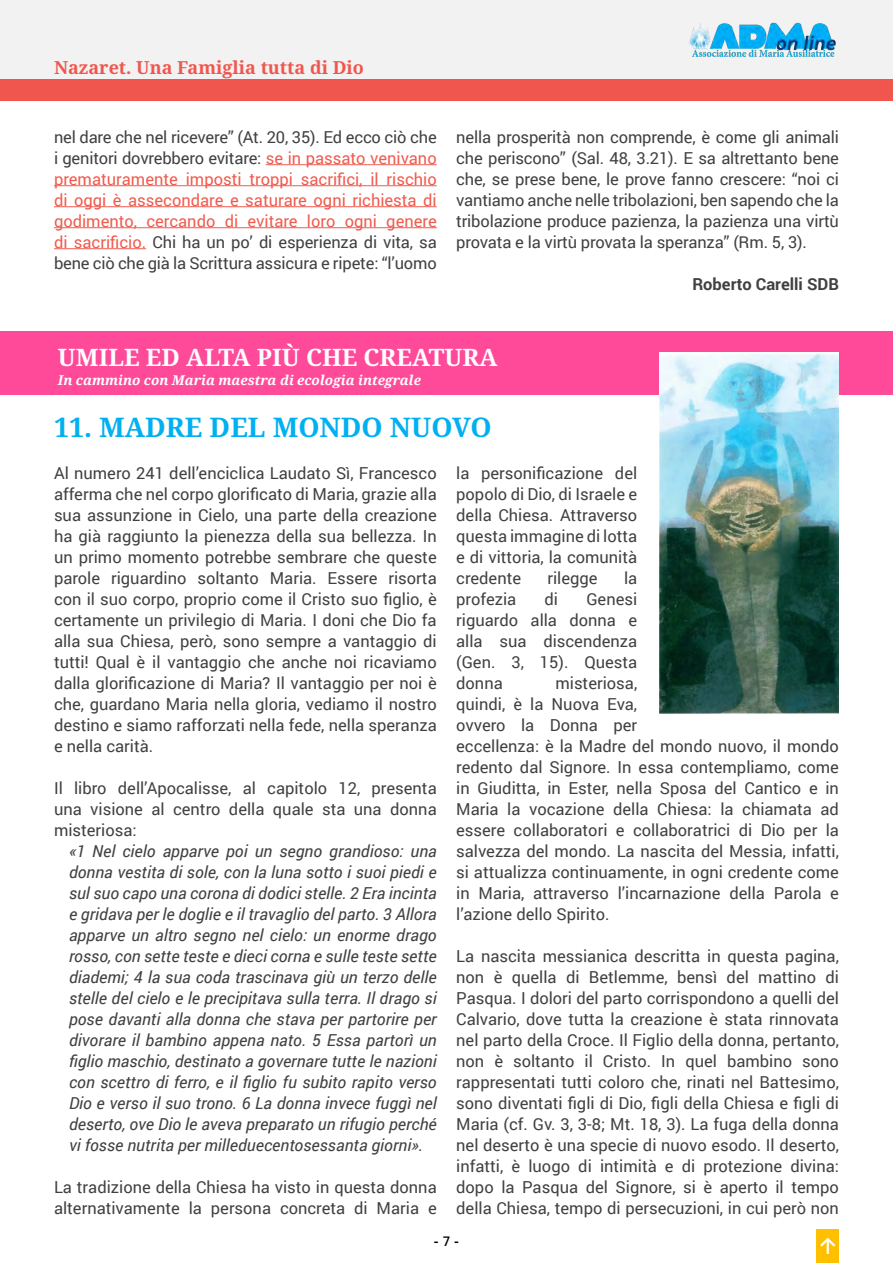
<style>
.page{position:relative;width:893px;height:1263px;background:#fff}
.page>*{position:absolute;margin:0;border:0;box-sizing:border-box;transform-origin:0 0}
.t1{font:700 27px "Noto Serif";color:#00b0f0}
.t2{font:700 24px "Noto Serif";color:#fff}
.t3{font:700 18px "Noto Serif";color:#f0564e}
.t4{font:16.5px/21px "Roboto";color:#414042;text-align:justify}
.t5{font:italic 16.5px/21px "Roboto";color:#414042;text-align:justify}
.t6{font:16.5px/21px "Roboto";letter-spacing:-.01em;color:#f15b4e;text-align:justify}
.t7{font:700 16.5px "Roboto";color:#414042}
.t8{font:italic 700 13.5px "Noto Serif";color:#fff}
.t9{font:700 13.5px "Segoe UI";color:#000}
.s1{color:#414042}
.s2{font-weight:600}
</style>
<div class="page">
<div style="left:0;top:0;width:893px;height:80px;background:#f2f2f2"></div>
<img style="left:689px;top:22px;width:147px;height:35px">
<div style="left:816px;top:1229px;width:23px;height:34px;background:#ffc000"></div>
<svg style="left:820px;top:1237px;width:16px;height:17px"></svg>
<div style="left:0;top:80px;width:893px;height:20px;background:#f0564e"></div>
<hr style="left:266px;top:164px;width:171px;height:1px;background:#f15b4e">
<hr style="left:54px;top:185px;width:383px;height:1px;background:#f15b4e">
<hr style="left:54px;top:206px;width:383px;height:1px;background:#f15b4e">
<hr style="left:54px;top:227px;width:383px;height:1px;background:#f15b4e">
<hr style="left:54px;top:248px;width:92px;height:1px;background:#f15b4e">
<div style="left:0;top:332px;width:893px;height:62px;background:#ff4a99"></div>
<img style="left:660px;top:353px;width:179px;height:360px">
<p class="t3" style="left:54px;top:54px;width:311px">Nazaret. Una Famiglia tutta di Dio</p>
<p class="t6" style="left:54px;top:126px;width:384px"><span class="s1">nel dare che nel ricevere” (At. 20, 35). Ed ecco ciò che i genitori dovrebbero evitare:</span> se in passato venivano prematuramente imposti troppi sacrifici, il rischio di oggi è assecondare e saturare ogni richiesta di godimento, cercando di evitare loro ogni genere di sacrificio. <span class="s1">Chi ha un po’ di esperienza di vita, sa bene ciò che già la Scrittura assicura e ripete: “l’uomo</span></p>
<p class="t4" style="left:456px;top:126px;width:384px">nella prosperità non comprende, è come gli animali che periscono” (Sal. 48, 3.21). E sa altrettanto bene che, se prese bene, le prove fanno crescere: “noi ci vantiamo anche nelle tribolazioni, ben sapendo che la tribolazione produce pazienza, la pazienza una virtù provata e la virtù provata la speranza” (Rm. 5, 3).</p>
<p class="t7" style="left:692px;top:272px;width:148px">Roberto Carelli SDB</p>
<p class="t2" style="left:58px;top:341px;width:441px">UMILE ED ALTA PIÙ CHE CREATURA</p>
<p class="t8" style="left:58px;top:370px;width:364px">In cammino con Maria maestra di ecologia integrale</p>
<p class="t1" style="left:54px;top:408px;width:439px">11. MADRE DEL MONDO NUOVO</p>
<p class="t4" style="left:54px;top:462px;width:384px">Al numero 241 dell’enciclica Laudato Sì, Francesco afferma che nel corpo glorificato di Maria, grazie alla sua assunzione in Cielo, una parte della creazione ha già raggiunto la pienezza della sua bellezza. In un primo momento potrebbe sembrare che queste parole riguardino soltanto Maria. Essere risorta con il suo corpo, proprio come il Cristo suo figlio, è certamente un privilegio di Maria. I doni che Dio fa alla sua Chiesa, però, sono sempre a vantaggio di tutti! Qual è il vantaggio che anche noi ricaviamo dalla glorificazione di Maria? Il vantaggio per noi è che, guardano Maria nella gloria, vediamo il nostro destino e siamo rafforzati nella fede, nella speranza e nella carità.</p>
<p class="t4" style="left:54px;top:777px;width:384px">Il libro dell’Apocalisse, al capitolo 12, presenta una visione al centro della quale sta una donna misteriosa:</p>
<p class="t5" style="left:69px;top:840px;width:369px">«1 Nel cielo apparve poi un segno grandioso: una donna vestita di sole, con la luna sotto i suoi piedi e sul suo capo una corona di dodici stelle. 2 Era incinta e gridava per le doglie e il travaglio del parto. 3 Allora apparve un altro segno nel cielo: un enorme drago rosso, con sette teste e dieci corna e sulle teste sette diademi; 4 la sua coda trascinava giù un terzo delle stelle del cielo e le precipitava sulla terra. Il drago si pose davanti alla donna che stava per partorire per divorare il bambino appena nato. 5 Essa partorì un figlio maschio, destinato a governare tutte le nazioni con scettro di ferro, e il figlio fu subito rapito verso Dio e verso il suo trono. 6 La donna invece fuggì nel deserto, ove Dio le aveva preparato un rifugio perché vi fosse nutrita per milleduecentosessanta giorni».</p>
<p class="t4" style="left:54px;top:1176px;width:384px">La tradizione della Chiesa ha visto in questa donna alternativamente la persona concreta di Maria e</p>
<p class="t4" style="left:456px;top:462px;width:183px">la personificazione del popolo di Dio, di Israele e della Chiesa. Attraverso questa immagine di lotta e di vittoria, la comunità credente</p>
<p class="t4" style="left:547px;top:567px;width:52px">rilegge</p>
<p class="t4" style="left:624px;top:567px;width:15px">la</p>
<p class="t4" style="left:456px;top:588px;width:62px">profezia</p>
<p class="t4" style="left:545px;top:588px;width:15px">di</p>
<p class="t4" style="left:456px;top:588px;width:182px;text-indent:130px">Genesi riguardo alla donna e alla sua discendenza (Gen. 3, 15). Questa donna</p>
<p class="t4" style="left:456px;top:672px;width:384px;text-align:left;text-indent:99px">misteriosa,<br>quindi, è la Nuova Eva,<br>ovvero la Donna per<br>eccellenza: è la Madre del mondo nuovo, il mondo redento dal Signore. In essa contempliamo, come in Giuditta, in Ester, nella Sposa del Cantico e in Maria la vocazione della Chiesa: la chiamata ad essere collaboratori e collaboratrici di Dio per la salvezza del mondo. La nascita del Messia, infatti, si attualizza continuamente, in ogni credente come in Maria, attraverso l’incarnazione della Parola e l’azione dello Spirito.</p>
<p class="t4" style="left:456px;top:945px;width:384px">La nascita messianica descritta in questa pagina, non è quella di Betlemme, bensì del mattino di Pasqua. I dolori del parto corrispondono a quelli del Calvario, dove tutta la creazione è stata rinnovata nel parto della Croce. Il Figlio della donna, pertanto, non è soltanto il Cristo. In quel bambino sono rappresentati tutti coloro che, rinati nel Battesimo, sono diventati figli di Dio, figli della Chiesa e figli di Maria (cf. Gv. 3, 3-8; Mt. 18, 3). La fuga della donna nel deserto è una specie di nuovo esodo. Il deserto, infatti, è luogo di intimità e di protezione divina: dopo la Pasqua del Signore, si è aperto il tempo della Chiesa, tempo di persecuzioni, in cui però non</p>
<p class="t9" style="left:434px;top:1229px;width:27px">- <span class="s2">7</span> -</p>
</div>
